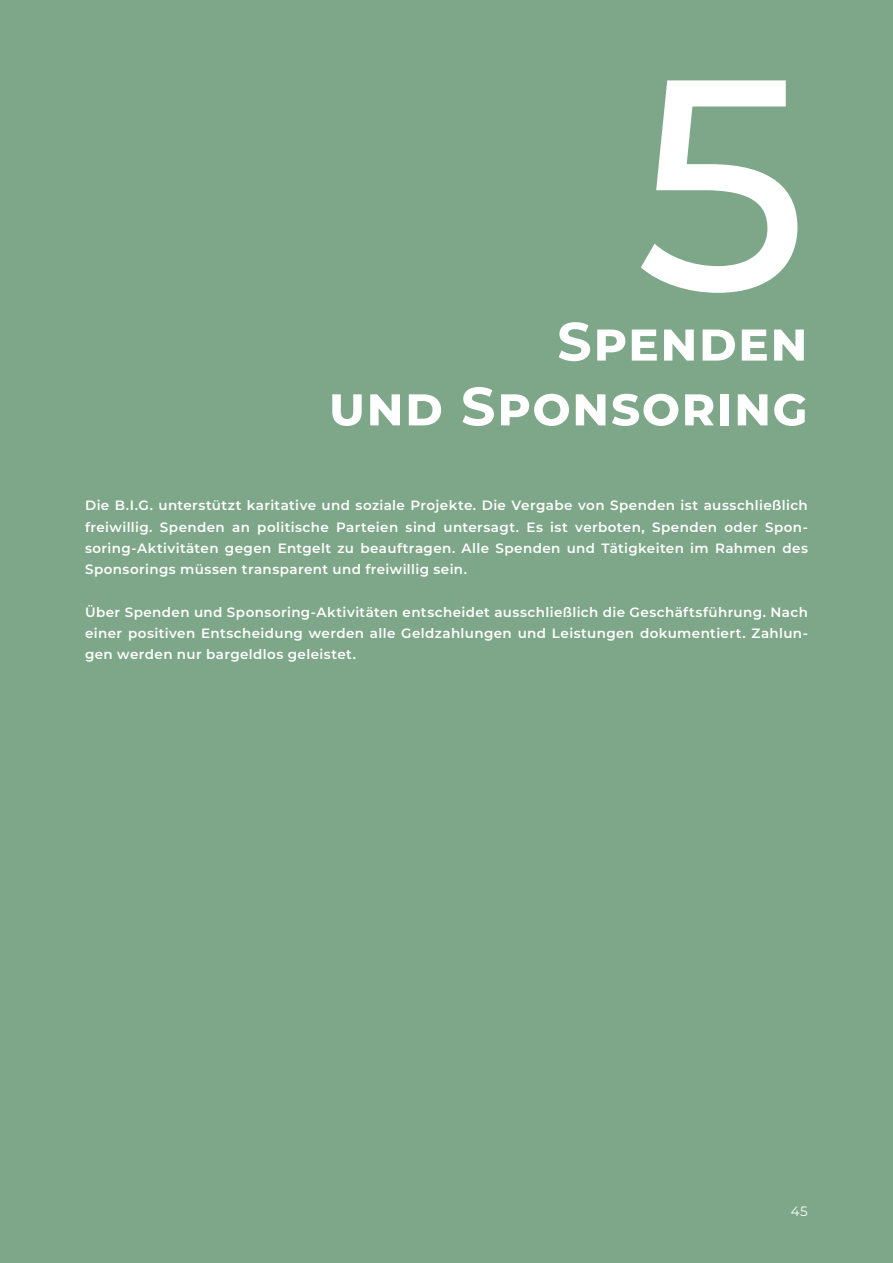
<style>
.page{position:relative;width:893px;height:1263px;background:#7da788}
.page>*{position:absolute;margin:0;border:0;box-sizing:border-box;transform-origin:0 0}
.t1{font:500 300px "Montserrat";color:#fff}
.t2{font:700 54px "Montserrat";letter-spacing:.015em;color:#fff}
.t3{font:600 13.5px/21.3px "Montserrat";letter-spacing:.03em;color:#fff;text-align:justify}
.t4{font:13.5px "Montserrat";color:#fff}
</style>
<div class="page">
<h1 class="t1" style="left:636px;top:-26px;width:174px">5</h1>
<h2 class="t2" style="left:557px;top:302px;width:252px">Spenden</h2>
<h2 class="t2" style="left:328px;top:367px;width:481px">und Sponsoring</h2>
<p class="t3" style="left:85px;top:494px;width:724px">Die B.I.G. unterstützt karitative und soziale Projekte. Die Vergabe von Spenden ist ausschließlich freiwillig. Spenden an politische Parteien sind untersagt. Es ist verboten, Spenden oder Spon&shy;soring-Aktivitäten gegen Entgelt zu beauftragen. Alle Spenden und Tätigkeiten im Rahmen des Sponsorings müssen transparent und freiwillig sein.</p>
<p class="t3" style="left:85px;top:601px;width:724px">Über Spenden und Sponsoring-Aktivitäten entscheidet ausschließlich die Geschäftsführung. Nach einer positiven Entscheidung werden alle Geldzahlungen und Leistungen dokumentiert. Zahlun&shy;gen werden nur bargeldlos geleistet.</p>
<p class="t4" style="left:791px;top:1202px;width:19px">45</p>
</div>
